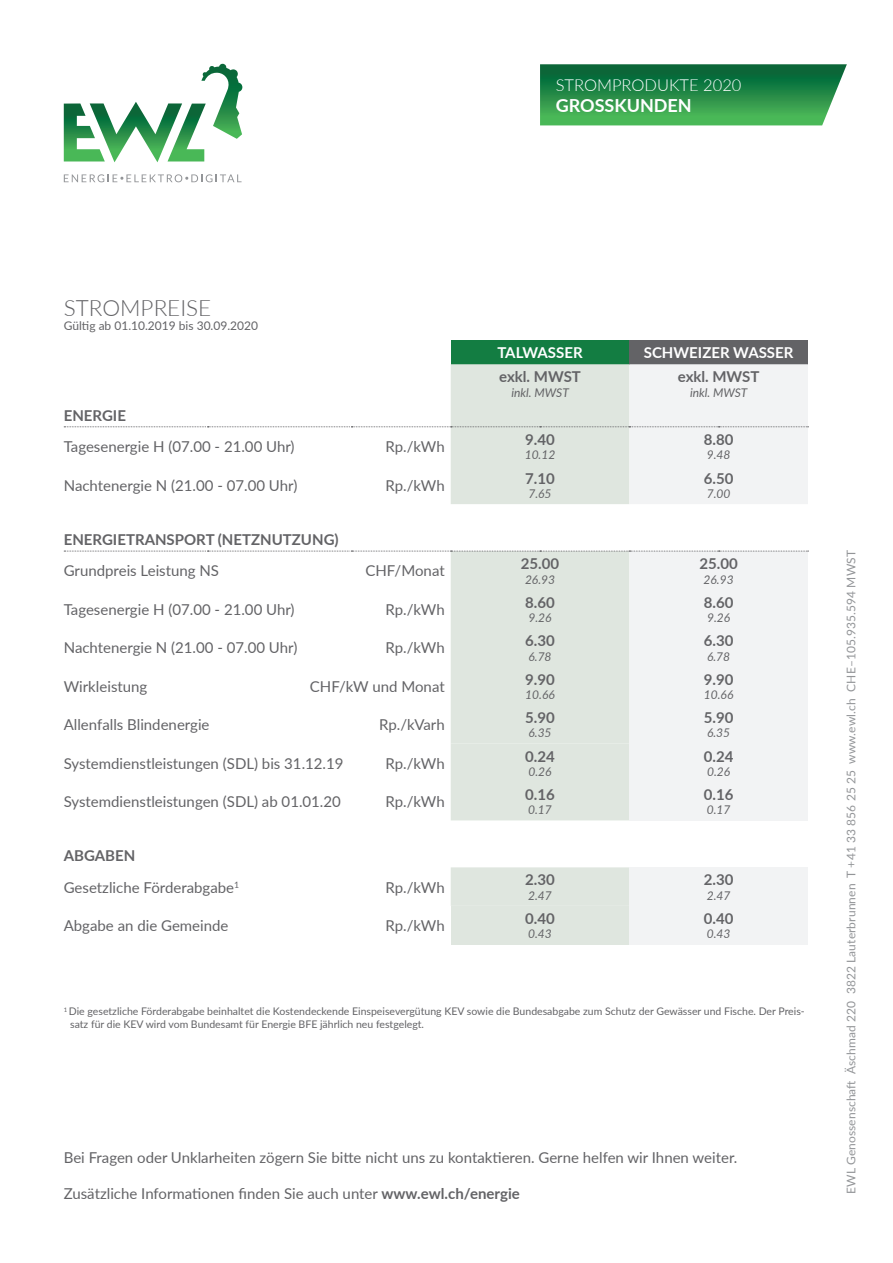
<style>
.page{position:relative;width:893px;height:1263px;background:#fff}
.page>*{position:absolute;margin:0;border:0;box-sizing:border-box;transform-origin:0 0}
.t1{font:300 22.5px "Lato";color:#636366}
.t2{font:700 18px "Lato";color:#fff}
.t3{font:300 16.5px "Lato";color:#fff}
.t4{font:15px/31.3px "Lato";color:#636366}
.t5{font:700 15px "Lato";color:#636366}
.t6{font:700 15px "Lato";color:#fff}
.t7{font:italic 12px "Lato";color:#636366}
.t8{font:12px "Lato";letter-spacing:.01em;color:#939598}
.t9{font:12px "Lato";color:#636366}
.t10{font:10.5px/12.6px "Lato";color:#636366}
.s1{font-weight:700}
</style>
<div class="page">
<div style="left:451px;top:340px;width:178px;height:24px;background:#137d42"></div>
<div style="left:629px;top:340px;width:179px;height:24px;background:#636366"></div>
<svg style="left:451px;top:820px;width:178px;height:86px"></svg>
<div style="left:629px;top:867px;width:179px;height:39px;background:#f2f3f4"></div>
<div style="left:451px;top:906px;width:178px;height:38px;background:#dfe6df"></div>
<div style="left:629px;top:906px;width:179px;height:38px;background:#f2f3f4"></div>
<svg style="left:64px;top:364px;width:744px;height:140px"></svg>
<svg style="left:64px;top:551px;width:744px;height:269px"></svg>
<svg style="left:64px;top:174px;width:178px;height:8px"></svg>
<svg style="left:64px;top:64px;width:178px;height:98px"></svg>
<svg style="left:540px;top:64px;width:307px;height:61px;background:#2f914f"></svg>
<p class="t3" style="left:556px;top:73px;width:187px">STROMPRODUKTE 2020</p>
<p class="t2" style="left:556px;top:92px;width:138px">GROSSKUNDEN</p>
<h1 class="t1" style="left:64px;top:292px;width:149px">STROMPREISE</h1>
<p class="t9" style="left:64px;top:317px;width:196px">Gültig ab 01.10.2019 bis 30.09.2020</p>
<p class="t5" style="left:64px;top:404px;width:64px">ENERGIE</p>
<p class="t4" style="left:64px;top:430px;width:232px">Tagesenergie H (07.00 - 21.00 Uhr)</p>
<p class="t4" style="left:386px;top:430px;width:61px">Rp./kWh</p>
<p class="t4" style="left:64px;top:469px;width:235px">Nachtenergie N (21.00 - 07.00 Uhr)</p>
<p class="t4" style="left:386px;top:469px;width:61px">Rp./kWh</p>
<p class="t5" style="left:64px;top:529px;width:276px">ENERGIETRANSPORT (NETZNUTZUNG)</p>
<p class="t4" style="left:64px;top:555px;width:157px">Grundpreis Leistung NS</p>
<p class="t4" style="left:365px;top:555px;width:81px">CHF/Monat</p>
<p class="t4" style="left:64px;top:593px;width:232px">Tagesenergie H (07.00 - 21.00 Uhr)</p>
<p class="t4" style="left:386px;top:593px;width:61px">Rp./kWh</p>
<p class="t4" style="left:64px;top:631px;width:235px">Nachtenergie N (21.00 - 07.00 Uhr)</p>
<p class="t4" style="left:386px;top:631px;width:61px">Rp./kWh</p>
<p class="t4" style="left:64px;top:670px;width:85px">Wirkleistung</p>
<p class="t4" style="left:310px;top:670px;width:136px">CHF/kW und Monat</p>
<p class="t4" style="left:64px;top:708px;width:147px">Allenfalls Blindenergie</p>
<p class="t4" style="left:379px;top:708px;width:67px">Rp./kVarh</p>
<p class="t4" style="left:64px;top:747px;width:281px">Systemdienstleistungen (SDL) bis 31.12.19</p>
<p class="t4" style="left:386px;top:747px;width:61px">Rp./kWh</p>
<p class="t4" style="left:64px;top:785px;width:279px">Systemdienstleistungen (SDL) ab 01.01.20</p>
<p class="t4" style="left:386px;top:785px;width:61px">Rp./kWh</p>
<p class="t4" style="left:64px;top:840px;width:177px"><span class="s1">ABGABEN<br></span>Gesetzliche Förderabgabe<sup>1</sup></p>
<p class="t4" style="left:386px;top:871px;width:61px">Rp./kWh</p>
<p class="t4" style="left:64px;top:909px;width:166px">Abgabe an die Gemeinde</p>
<p class="t4" style="left:386px;top:909px;width:61px">Rp./kWh</p>
<p class="t6" style="left:497px;top:342px;width:87px">TALWASSER</p>
<p class="t6" style="left:644px;top:342px;width:151px">SCHWEIZER WASSER</p>
<p class="t5" style="left:499px;top:366px;width:83px">exkl. MWST</p>
<p class="t7" style="left:511px;top:384px;width:59px">inkl. MWST</p>
<p class="t5" style="left:678px;top:366px;width:83px">exkl. MWST</p>
<p class="t7" style="left:690px;top:384px;width:59px">inkl. MWST</p>
<p class="t5" style="left:525px;top:429px;width:31px">9.40</p>
<p class="t7" style="left:525px;top:447px;width:32px">10.12</p>
<p class="t5" style="left:704px;top:429px;width:31px">8.80</p>
<p class="t7" style="left:707px;top:447px;width:25px">9.48</p>
<p class="t5" style="left:525px;top:467px;width:31px">7.10</p>
<p class="t7" style="left:528px;top:485px;width:25px">7.65</p>
<p class="t5" style="left:704px;top:467px;width:31px">6.50</p>
<p class="t7" style="left:707px;top:485px;width:25px">7.00</p>
<p class="t5" style="left:521px;top:553px;width:40px">25.00</p>
<p class="t7" style="left:525px;top:571px;width:32px">26.93</p>
<p class="t5" style="left:699px;top:553px;width:40px">25.00</p>
<p class="t7" style="left:704px;top:571px;width:32px">26.93</p>
<p class="t5" style="left:525px;top:591px;width:31px">8.60</p>
<p class="t7" style="left:528px;top:609px;width:25px">9.26</p>
<p class="t5" style="left:704px;top:591px;width:31px">8.60</p>
<p class="t7" style="left:707px;top:609px;width:25px">9.26</p>
<p class="t5" style="left:525px;top:630px;width:31px">6.30</p>
<p class="t7" style="left:528px;top:648px;width:25px">6.78</p>
<p class="t5" style="left:704px;top:630px;width:31px">6.30</p>
<p class="t7" style="left:707px;top:648px;width:25px">6.78</p>
<p class="t5" style="left:525px;top:668px;width:31px">9.90</p>
<p class="t7" style="left:525px;top:686px;width:31px">10.66</p>
<p class="t5" style="left:704px;top:668px;width:31px">9.90</p>
<p class="t7" style="left:704px;top:686px;width:31px">10.66</p>
<p class="t5" style="left:525px;top:706px;width:31px">5.90</p>
<p class="t7" style="left:528px;top:724px;width:25px">6.35</p>
<p class="t5" style="left:704px;top:706px;width:31px">5.90</p>
<p class="t7" style="left:707px;top:724px;width:25px">6.35</p>
<p class="t5" style="left:525px;top:745px;width:31px">0.24</p>
<p class="t7" style="left:528px;top:763px;width:25px">0.26</p>
<p class="t5" style="left:704px;top:745px;width:31px">0.24</p>
<p class="t7" style="left:707px;top:763px;width:25px">0.26</p>
<p class="t5" style="left:525px;top:783px;width:31px">0.16</p>
<p class="t7" style="left:528px;top:801px;width:25px">0.17</p>
<p class="t5" style="left:704px;top:783px;width:31px">0.16</p>
<p class="t7" style="left:707px;top:801px;width:25px">0.17</p>
<p class="t5" style="left:525px;top:869px;width:31px">2.30</p>
<p class="t7" style="left:528px;top:887px;width:25px">2.47</p>
<p class="t5" style="left:704px;top:869px;width:31px">2.30</p>
<p class="t7" style="left:707px;top:887px;width:25px">2.47</p>
<p class="t5" style="left:525px;top:907px;width:31px">0.40</p>
<p class="t7" style="left:528px;top:925px;width:25px">0.43</p>
<p class="t5" style="left:704px;top:907px;width:31px">0.40</p>
<p class="t7" style="left:707px;top:925px;width:25px">0.43</p>
<p class="t10" style="left:70px;top:1005px;width:736px;text-indent:-6px"><sup>1</sup> Die gesetzliche Förderabgabe beinhaltet die Kostendeckende Einspeisevergütung KEV sowie die Bundesabgabe zum Schutz der Gewässer und Fische. Der Preis&shy;satz für die KEV wird vom Bundesamt für Energie BFE jährlich neu festgelegt.</p>
<p class="t4" style="left:64px;top:1141px;width:675px">Bei Fragen oder Unklarheiten zögern Sie bitte nicht uns zu kontaktieren. Gerne helfen wir Ihnen weiter.</p>
<p class="t4" style="left:64px;top:1177px;width:457px">Zusätzliche Informationen finden Sie auch unter <span class="s1">www.ewl.ch/energie</span></p>
<p class="t8" style="left:842px;top:1194px;width:645px;rotate:-90deg">EWL Genossenschaft Äschmad 220 3822 Lauterbrunnen T +41 33 856 25 25 www.ewl.ch CHE–105.935.594 MWST</p>
</div>
